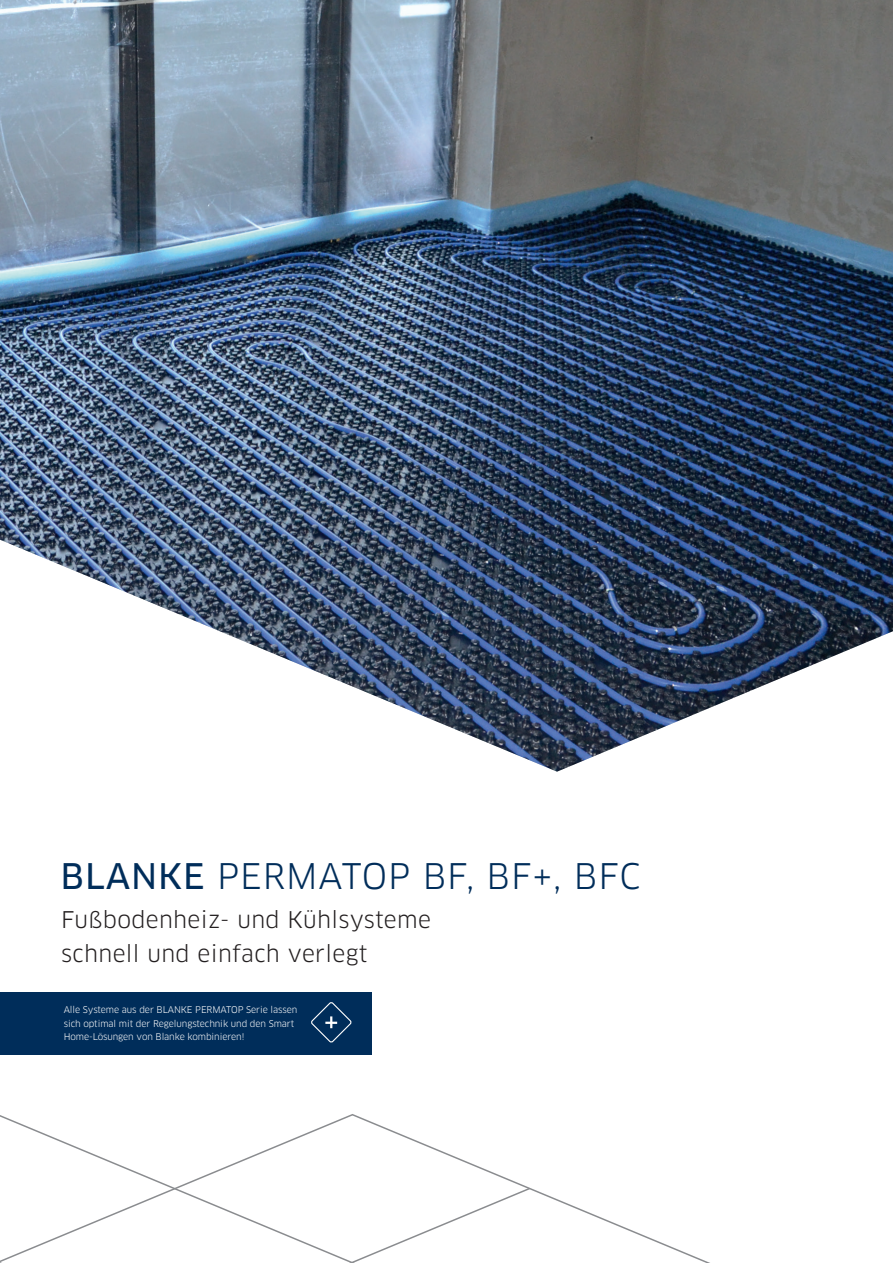
<style>
.page{position:relative;width:893px;height:1263px;background:#fff}
.page>*{position:absolute;margin:0;border:0;box-sizing:border-box;transform-origin:0 0}
.t1{font:34.5px "Clan OT";letter-spacing:.025em;color:#002d5a}
.t2{font:22.5px/33.9px "Clan OT";letter-spacing:.015em;color:#231f20}
.t3{font:9px/13.5px "Clan OT";letter-spacing:-.01em;color:#fff}
.s1{font-family:"Clan OT News"}
</style>
<div class="page">
<img style="left:0;top:0;width:893px;height:772px">
<div style="left:0;top:992px;width:372px;height:62px;background:#002d5a"></div>
<svg style="left:311px;top:1002px;width:41px;height:41px"></svg>
<svg style="left:0;top:1114px;width:573px;height:149px"></svg>
<h1 class="t1" style="left:61px;top:856px;width:581px"><span class="s1">BLANKE</span> PERMATOP BF, BF+, BFC</h1>
<h2 class="t2" style="left:61px;top:903px;width:371px">Fußbodenheiz- und Kühlsysteme schnell und einfach verlegt</h2>
<p class="t3" style="left:64px;top:1003px;width:235px">Alle Systeme aus der BLANKE PERMATOP Serie lassen sich optimal mit der Regelungstechnik und den Smart<br>Home-Lösungen von Blanke kombinieren!</p>
</div>
